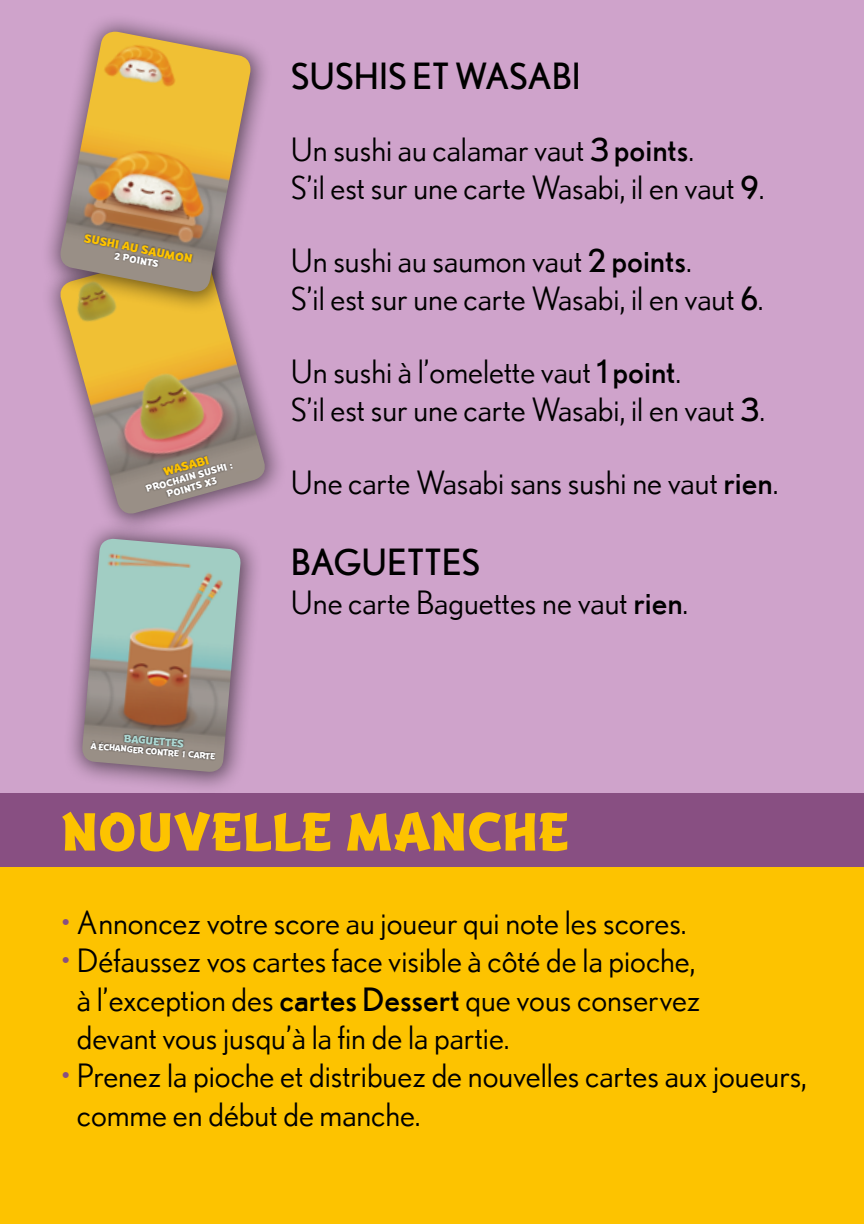
<style>
.page{position:relative;width:864px;height:1224px;background:#fdc300}
.page>*{position:absolute;margin:0;border:0;box-sizing:border-box;transform-origin:0 0}
.t1{font:800 56px "Badger";color:#fdc300}
.t2{font:36px "Nobel";color:#000}
.t3{font:32px/38.4px "Nobel";color:#000}
.t4{font:800 12.4px "Badger";color:#fdc300;scale:1.05 1}
.t5{font:800 11.2px "Badger";color:#add8d3;scale:1.05 1}
.t6{font:800 10px/10.8px "Badger";color:#fff;text-align:center;scale:1.05 1}
.t7{font:800 9.2px "Badger";color:#fff;scale:1.05 1}
.s1{font-style:inherit}
.s2{color:#884f82}
</style>
<div class="page">
<div style="left:0;top:0;width:864px;height:848px;background:#cfa3cb"></div>
<div style="left:0;top:793px;width:864px;height:74px;background:#884f82"></div>
<div style="left:41px;top:228px;width:247px;height:308px;background:#000;opacity:.55"></div>
<svg style="left:57px;top:314px;width:211px;height:203px"></svg>
<svg style="left:140px;top:448px;width:98px;height:67px;background:#917e81"></svg>
<svg style="left:61px;top:395px;width:12px;height:12px"></svg>
<svg style="left:248px;top:342px;width:13px;height:13px"></svg>
<div style="left:62px;top:518px;width:202px;height:277px;background:#000;opacity:.55"></div>
<svg style="left:81px;top:539px;width:161px;height:234px;background:#9e9b91"></svg>
<div style="left:41px;top:13px;width:231px;height:301px;background:#000;opacity:.55"></div>
<svg style="left:58px;top:32px;width:195px;height:262px;background:#c59e69"></svg>
<svg style="left:124px;top:285px;width:12px;height:9px"></svg>
<svg style="left:58px;top:131px;width:9px;height:13px"></svg>
<svg style="left:246px;top:168px;width:7px;height:13px"></svg>
<p class="t2" style="left:291px;top:55px;width:292px">SUSHIS ET WASABI</p>
<p class="t4" style="left:86px;top:231px;width:106px;rotate:11deg">SUSHI AU SAUMON</p>
<p class="t6" style="left:115px;top:250px;width:45px;rotate:11deg">2 POINTS</p>
<p class="t4" style="left:162px;top:465px;width:46px;rotate:-15deg">WASABI</p>
<p class="t6" style="left:144px;top:484px;width:87px;rotate:-15deg">PROCHAIN SUSHI :<br>POINTS X3</p>
<p class="t5" style="left:124px;top:732px;width:59px;rotate:5deg">BAGUETTES</p>
<p class="t7" style="left:91px;top:740px;width:121px;rotate:5deg">À ÉCHANGER CONTRE 1 CARTE</p>
<p class="t3" style="left:291px;top:130px;width:475px">Un sushi au calamar vaut <span class="s1">3 points</span>.<br>S’il est sur une carte Wasabi, il en vaut <span class="s1">9</span>.</p>
<p class="t3" style="left:291px;top:241px;width:474px">Un sushi au saumon vaut <span class="s1">2 points</span>.<br>S’il est sur une carte Wasabi, il en vaut <span class="s1">6</span>.</p>
<p class="t3" style="left:291px;top:352px;width:476px">Un sushi à l’omelette vaut <span class="s1">1 point</span>.<br>S’il est sur une carte Wasabi, il en vaut <span class="s1">3</span>.</p>
<p class="t3" style="left:291px;top:462px;width:489px">Une carte Wasabi sans sushi ne vaut <span class="s1">rien</span>.</p>
<p class="t2" style="left:291px;top:541px;width:191px">BAGUETTES</p>
<p class="t3" style="left:291px;top:582px;width:399px">Une carte Baguettes ne vaut <span class="s1">rien</span>.</p>
<h1 class="t1" style="left:60px;top:799px;width:510px">NOUVELLE MANCHE</h1>
<p class="t3" style="left:60px;top:903px;width:628px"><span class="s2">•</span> Annoncez votre score au joueur qui note les scores.</p>
<p class="t3" style="left:77px;top:941px;width:625px;text-indent:-16px"><span class="s2">•</span> Défaussez vos cartes face visible à côté de la pioche, à l’exception des <span class="s1">cartes Dessert</span> que vous conservez devant vous jusqu’à la fin de la partie.</p>
<p class="t3" style="left:77px;top:1056px;width:731px;text-indent:-16px"><span class="s2">•</span> Prenez la pioche et distribuez de nouvelles cartes aux joueurs, comme en début de manche.</p>
</div>
